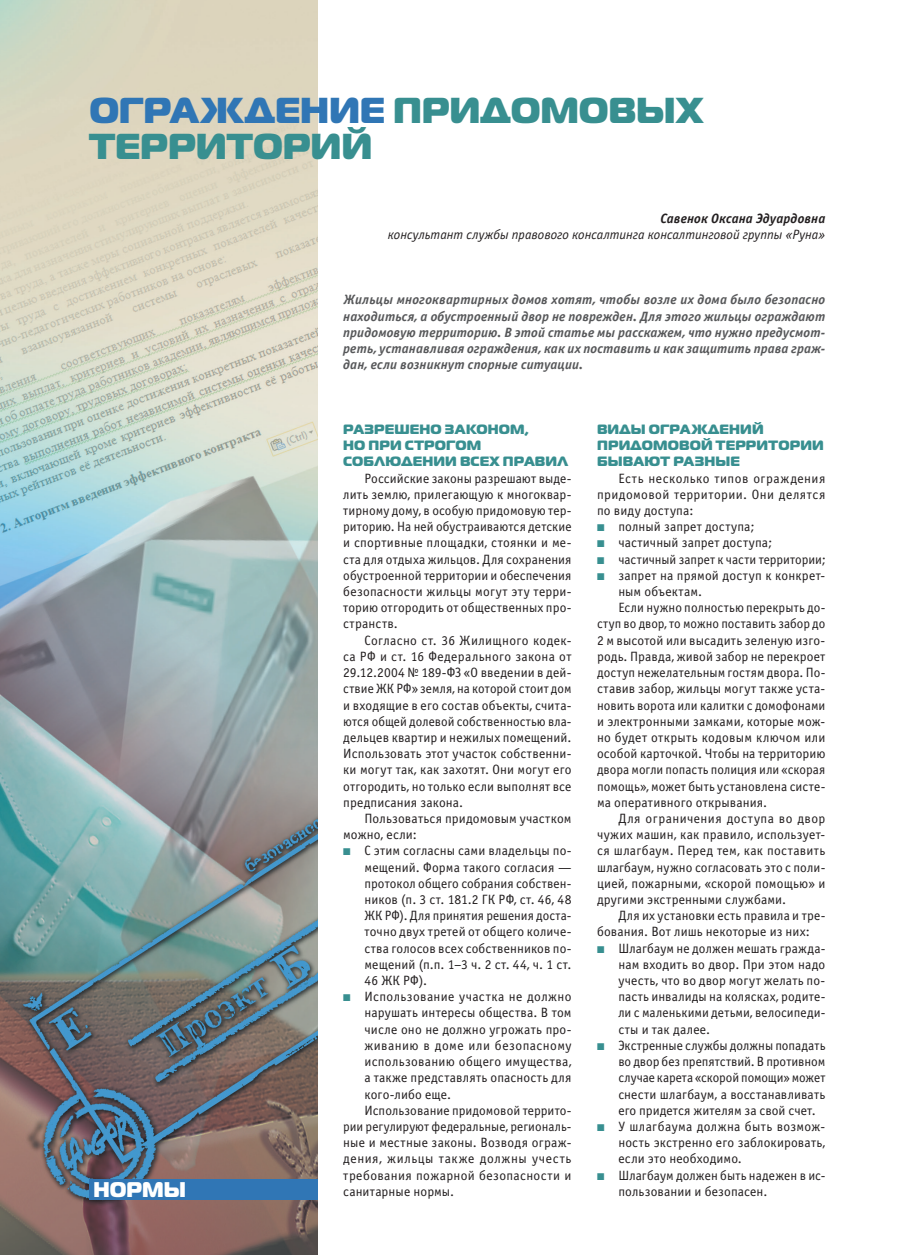
<style>
.page{position:relative;width:902px;height:1255px;background:#fff}
.page>*{position:absolute;margin:0;border:0;box-sizing:border-box;transform-origin:0 0}
.t1{font:36px/36px "Magistral Black C";letter-spacing:-.005em;color:#388f90}
.t2{font:21.3px "Magistral Black C";letter-spacing:-.005em;color:#fff;scale:.95 1}
.t3{font:13.5px/16.2px "Officina Sans C";letter-spacing:.01em;color:#231f20;text-align:justify}
.t4{font:italic 700 13.5px/16.2px "Officina Sans C";letter-spacing:.005em;color:#57585a;text-align:justify}
.t5{font:13.5px/16.2px "Magistral Black C";letter-spacing:.01em;color:#388f90}
.t6{font:italic 13.5px "Officina Sans C";color:#231f20}
.t7{font:13.5px "Officina Sans C";letter-spacing:.035em;color:#231f20}
.t8{font:13.5px "Officina Sans C";letter-spacing:.03em;color:#231f20}
.t9{font:13.5px "Officina Sans C";letter-spacing:.045em;color:#231f20}
.t10{font:italic 700 13.5px "Officina Sans C";letter-spacing:.005em;color:#231f20}
.s1{color:#3076b5}
.s2{color:#388f90}
</style>
<div class="page">
<img style="left:0;top:0;width:317px;height:1254px">
<div style="left:89px;top:1179px;width:228px;height:20px;background:#3076b5"></div>
<h1 class="t1" style="left:89px;top:90px;width:615px"><span class="s1">Ограждение</span> придомовых территорий</h1>
<p class="t10" style="left:660px;top:211px;width:166px">Савенок Оксана Эдуардовна</p>
<p class="t6" style="left:388px;top:227px;width:439px">консультант службы правового консалтинга консалтинговой группы «Руна»</p>
<h2 class="t2" style="left:94px;top:1175px;width:99px">нормы</h2>
<p class="t4" style="left:343px;top:292px;width:483px">Жильцы многоквартирных домов хотят, чтобы возле их дома было безопасно находиться, а обустроенный двор не поврежден. Для этого жильцы ограждают придомовую территорию. В этой статье мы расскажем, что нужно предусмот&shy;реть, устанавливая ограждения, как их поставить и как защитить права граж&shy;дан, если возникнут спорные ситуации.</p>
<p class="t5" style="left:343px;top:420px;width:226px">Разрешено законом,<br>но при строгом соблюдении всех правил</p>
<p class="t3" style="left:343px;top:470px;width:230px;text-indent:21px">Российские законы разрешают выде&shy;лить землю, прилегающую к многоквар&shy;тирному дому, в особую придомовую тер&shy;риторию. На ней обустраиваются детские и спортивные площадки, стоянки и ме&shy;ста для отдыха жильцов. Для сохранения обустроенной территории и обеспечения безопасности жильцы могут эту терри&shy;торию отгородить от общественных про&shy;странств.</p>
<p class="t3" style="left:343px;top:632px;width:230px;text-indent:21px">Согласно ст. 36 Жилищного кодек&shy;са РФ и ст. 16 Федерального закона от 29.12.2004 № 189-ФЗ «О введении в дей&shy;ствие ЖК РФ» земля, на которой стоит дом и входящие в его состав объекты, счита&shy;ются общей долевой собственностью вла&shy;дельцев квартир и нежилых помещений.<br>Использовать этот участок собственни&shy;ки могут так, как захотят. Они могут его отгородить, но только если выполнят все предписания закона.</p>
<p class="t3" style="left:343px;top:810px;width:230px;text-indent:21px">Пользоваться придомовым участком можно, если:</p>
<p class="t3" style="left:364px;top:843px;width:208px;text-indent:-21px"><span class="s2">■</span> С этим согласны сами владельцы по&shy;мещений. Форма такого согласия — протокол общего собрания собствен&shy;ников (п. 3 ст. 181.2 ГК РФ, ст. 46, 48<br>ЖК РФ). Для принятия решения доста&shy;точно двух третей от общего количе&shy;ства голосов всех собственников по&shy;мещений (п.п. 1–3 ч. 2 ст. 44, ч. 1 ст.<br>46 ЖК РФ).</p>
<p class="t8" style="left:343px;top:989px;width:230px"><span class="s2">■</span> Использование участка не должно</p>
<p class="t3" style="left:364px;top:1005px;width:208px">нарушать интересы общества. В том</p>
<p class="t3" style="left:364px;top:1021px;width:208px">числе оно не должно угрожать про-</p>
<p class="t7" style="left:364px;top:1037px;width:208px">живанию в доме или безопасному</p>
<p class="t3" style="left:364px;top:1053px;width:208px">использованию общего имущества,</p>
<p class="t3" style="left:364px;top:1069px;width:208px">а также представлять опасность для</p>
<p class="t3" style="left:364px;top:1086px;width:88px">кого-либо еще.</p>
<p class="t3" style="left:364px;top:1102px;width:208px">Использование придомовой террито-</p>
<p class="t3" style="left:343px;top:1118px;width:230px">рии регулируют федеральные, региональ-</p>
<p class="t3" style="left:343px;top:1134px;width:230px">ные и местные законы. Возводя ограж-</p>
<p class="t9" style="left:343px;top:1151px;width:230px">дения, жильцы также должны учесть</p>
<p class="t3" style="left:343px;top:1167px;width:230px">требования пожарной безопасности и</p>
<p class="t3" style="left:343px;top:1183px;width:112px">санитарные нормы.</p>
<p class="t5" style="left:597px;top:420px;width:228px">Виды ограждений придомовой территории бывают разные</p>
<p class="t3" style="left:597px;top:470px;width:230px;text-indent:21px">Есть несколько типов ограждения придомовой территории. Они делятся по виду доступа:</p>
<p class="t3" style="left:597px;top:519px;width:159px"><span class="s2">■</span> полный запрет доступа;</p>
<p class="t3" style="left:597px;top:535px;width:177px"><span class="s2">■</span> частичный запрет доступа;</p>
<p class="t3" style="left:597px;top:551px;width:230px"><span class="s2">■</span> частичный запрет к части территории;</p>
<p class="t3" style="left:597px;top:567px;width:230px"><span class="s2">■</span> запрет на прямой доступ к конкрет-</p>
<p class="t3" style="left:618px;top:583px;width:85px">ным объектам.</p>
<p class="t3" style="left:618px;top:600px;width:208px">Если нужно полностью перекрыть до-</p>
<p class="t3" style="left:597px;top:616px;width:230px">ступ во двор, то можно поставить забор до</p>
<p class="t3" style="left:597px;top:632px;width:230px">2 м высотой или высадить зеленую изго-</p>
<p class="t3" style="left:597px;top:648px;width:230px">родь. Правда, живой забор не перекроет</p>
<p class="t3" style="left:597px;top:664px;width:230px">доступ нежелательным гостям двора. По-</p>
<p class="t3" style="left:597px;top:681px;width:230px">ставив забор, жильцы могут также уста-</p>
<p class="t3" style="left:597px;top:697px;width:230px">новить ворота или калитки с домофонами</p>
<p class="t3" style="left:597px;top:713px;width:230px">и электронными замками, которые мож-</p>
<p class="t3" style="left:597px;top:729px;width:230px">но будет открыть кодовым ключом или</p>
<p class="t3" style="left:597px;top:745px;width:230px">особой карточкой. Чтобы на территорию</p>
<p class="t3" style="left:597px;top:762px;width:230px">двора могли попасть полиция или «скорая</p>
<p class="t3" style="left:597px;top:778px;width:230px">помощь», может быть установлена систе-</p>
<p class="t3" style="left:597px;top:794px;width:172px">ма оперативного открывания.</p>
<p class="t7" style="left:618px;top:811px;width:208px">Для ограничения доступа во двор</p>
<p class="t3" style="left:597px;top:826px;width:230px">чужих машин, как правило, использует-</p>
<p class="t3" style="left:597px;top:843px;width:230px">ся шлагбаум. Перед тем, как поставить</p>
<p class="t3" style="left:597px;top:859px;width:230px">шлагбаум, нужно согласовать это с поли-</p>
<p class="t3" style="left:597px;top:875px;width:230px">цией, пожарными, «скорой помощью» и</p>
<p class="t3" style="left:597px;top:891px;width:190px">другими экстренными службами.</p>
<p class="t3" style="left:618px;top:907px;width:208px">Для их установки есть правила и тре-</p>
<p class="t3" style="left:597px;top:924px;width:214px">бования. Вот лишь некоторые из них:</p>
<p class="t3" style="left:618px;top:940px;width:209px;text-indent:-21px"><span class="s2">■</span> Шлагбаум не должен мешать гражда&shy;нам входить во двор. При этом надо учесть, что во двор могут желать по&shy;пасть инвалиды на колясках, родите&shy;ли с маленькими детьми, велосипеди&shy;сты и так далее.</p>
<p class="t3" style="left:618px;top:1037px;width:209px;text-indent:-21px"><span class="s2">■</span> Экстренные службы должны попадать во двор без препятствий. В противном случае карета «скорой помощи» может снести шлагбаум, а восстанавливать его придется жителям за свой счет.</p>
<p class="t3" style="left:618px;top:1118px;width:208px;text-indent:-21px"><span class="s2">■</span> У шлагбаума должна быть возмож&shy;ность экстренно его заблокировать, если это необходимо.</p>
<p class="t3" style="left:618px;top:1167px;width:209px;text-indent:-21px"><span class="s2">■</span> Шлагбаум должен быть надежен в ис&shy;пользовании и безопасен.</p>
</div>
